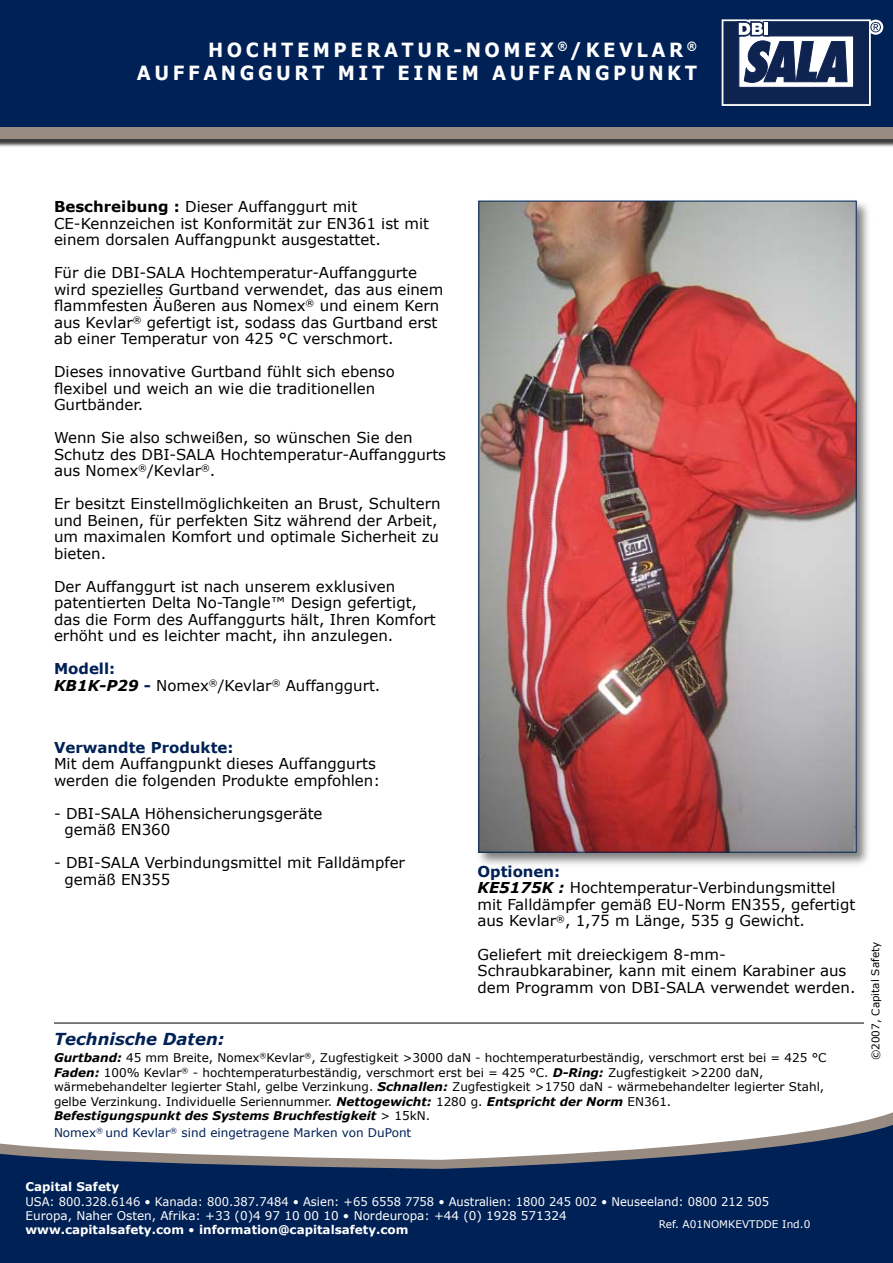
<style>
.page{position:relative;width:893px;height:1263px;background:#fff}
.page>*{position:absolute;margin:0;border:0;box-sizing:border-box;transform-origin:0 0}
.t1{font:700 19.5px/23.4px "Verdana";letter-spacing:.195em;color:#fff;text-align:right;scale:.93 1}
.t2{font:italic 700 16.5px "Verdana";color:#002155}
.t3{font:15px/16.5px "Verdana";color:#000}
.t4{font:700 15px "Verdana";color:#002155}
.t5{font:12px/14.4px "Verdana";color:#000}
.t6{font:12px/14.4px "Verdana";color:#fff;scale:.96 1}
.t7{font:12px "Verdana";color:#002155}
.t8{font:700 12px "Verdana";color:#fff}
.t9{font:10.5px "Verdana";color:#fff}
.t10{font:10.5px "Verdana";letter-spacing:-.005em;color:#000}
.s1{font-weight:700}
.s2{font-weight:700;color:#002155}
.s3{font-weight:700;font-style:italic}
</style>
<div class="page">
<div style="left:0;top:0;width:893px;height:148px;background:#000;opacity:.77"></div>
<div style="left:0;top:0;width:893px;height:139px;background:#988c82"></div>
<div style="left:0;top:0;width:893px;height:127px;background:#002155"></div>
<svg style="left:721px;top:19px;width:162px;height:87px"></svg>
<svg style="left:0;top:1112px;width:893px;height:151px;fill:#002155"></svg>
<hr style="left:54px;top:1023px;width:810px;height:1px;background:#000">
<div style="left:476px;top:198px;width:397px;height:670px;background:#000;opacity:.5"></div>
<img style="left:480px;top:203px;width:375px;height:647px">
<h1 class="t1" style="left:137px;top:37px;width:604px">HOCHTEMPERATUR-NOMEX <sup>®</sup>/KEVLAR <sup>®<br></sup>AUFFANGGURT MIT EINEM AUFFANGPUNKT</h1>
<p class="t3" style="left:54px;top:198px;width:377px"><span class="s1">Beschreibung :</span> Dieser Auffanggurt mit<br>CE-Kennzeichen ist Konformität zur EN361 ist mit einem dorsalen Auffangpunkt ausgestattet.</p>
<p class="t3" style="left:54px;top:264px;width:391px">Für die DBI-SALA Hochtemperatur-Auffanggurte wird spezielles Gurtband verwendet, das aus einem flammfesten Äußeren aus Nomex<sup>®</sup> und einem Kern aus Kevlar<sup>®</sup> gefertigt ist, sodass das Gurtband erst ab einer Temperatur von 425 °C verschmort.</p>
<p class="t3" style="left:54px;top:363px;width:342px">Dieses innovative Gurtband fühlt sich ebenso flexibel und weich an wie die traditionellen<br>Gurtbänder.</p>
<p class="t3" style="left:54px;top:429px;width:394px">Wenn Sie also schweißen, so wünschen Sie den<br>Schutz des DBI-SALA Hochtemperatur-Auffanggurts aus Nomex<sup>®</sup>/Kevlar<sup>®</sup>.</p>
<p class="t3" style="left:54px;top:495px;width:388px">Er besitzt Einstellmöglichkeiten an Brust, Schultern und Beinen, für perfekten Sitz während der Arbeit, um maximalen Komfort und optimale Sicherheit zu bieten.</p>
<p class="t3" style="left:54px;top:578px;width:383px">Der Auffanggurt ist nach unserem exklusiven patentierten Delta No-Tangle™ Design gefertigt, das die Form des Auffanggurts hält, Ihren Komfort erhöht und es leichter macht, ihn anzulegen.</p>
<p class="t3" style="left:54px;top:660px;width:328px"><span class="s2">Modell:<br></span><span class="s3">KB1K-P29</span> <span class="s2">-</span> Nomex<sup>®</sup>/Kevlar<sup>®</sup> Auffanggurt.</p>
<p class="t4" style="left:54px;top:738px;width:181px">Verwandte Produkte:</p>
<p class="t3" style="left:54px;top:755px;width:328px">Mit dem Auffangpunkt dieses Auffanggurts werden die folgenden Produkte empfohlen:</p>
<p class="t3" style="left:65px;top:804px;width:259px;text-indent:-11px">- DBI-SALA Höhensicherungsgeräte gemäß EN360</p>
<p class="t3" style="left:65px;top:854px;width:342px;text-indent:-11px">- DBI-SALA Verbindungsmittel mit Falldämpfer gemäß EN355</p>
<p class="t3" style="left:477px;top:863px;width:379px"><span class="s2">Optionen:<br></span><span class="s3">KE5175K :</span> Hochtemperatur-Verbindungsmittel mit Falldämpfer gemäß EU-Norm EN355, gefertigt aus Kevlar<sup>®</sup>, 1,75 m Länge, 535 g Gewicht.</p>
<p class="t3" style="left:477px;top:945px;width:380px">Geliefert mit dreieckigem 8-mm-<br>Schraubkarabiner, kann mit einem Karabiner aus dem Programm von DBI-SALA verwendet werden.</p>
<p class="t2" style="left:54px;top:1028px;width:172px">Technische Daten:</p>
<p class="t5" style="left:54px;top:1050px;width:774px"><span class="s3">Gurtband:</span> 45 mm Breite, Nomex<sup>®</sup>Kevlar<sup>®</sup>, Zugfestigkeit &gt;3000 daN - hochtemperaturbeständig, verschmort erst bei = 425 °C <span class="s3">Faden:</span> 100% Kevlar<sup>®</sup> - hochtemperaturbeständig, verschmort erst bei = 425 °C. <span class="s3">D-Ring:</span> Zugfestigkeit &gt;2200 daN, wärmebehandelter legierter Stahl, gelbe Verzinkung. <span class="s3">Schnallen:</span> Zugfestigkeit &gt;1750 daN - wärmebehandelter legierter Stahl, gelbe Verzinkung. Individuelle Seriennummer. <span class="s3">Nettogewicht:</span> 1280 g. <span class="s3">Entspricht der Norm</span> EN361.<br><span class="s3">Befestigungspunkt des Systems Bruchfestigkeit</span> &gt; 15kN.</p>
<p class="t7" style="left:54px;top:1124px;width:359px">Nomex<sup>®</sup> und Kevlar<sup>®</sup> sind eingetragene Marken von DuPont</p>
<p class="t10" style="left:869px;top:1060px;width:120px;rotate:-90deg">©2007, Capital Safety</p>
<p class="t8" style="left:26px;top:1179px;width:95px">Capital Safety</p>
<p class="t6" style="left:26px;top:1193px;width:776px">USA: 800.328.6146 • Kanada: 800.387.7484 • Asien: +65 6558 7758 • Australien: 1800 245 002 • Neuseeland: 0800 212 505<br>Europa, Naher Osten, Afrika: +33 (0)4 97 10 00 10 • Nordeuropa: +44 (0) 1928 571324<br><span class="s1">www.capitalsafety.com</span> • <span class="s1">information@capitalsafety.com</span></p>
<p class="t9" style="left:659px;top:1217px;width:153px">Ref. A01NOMKEVTDDE Ind.0</p>
</div>
